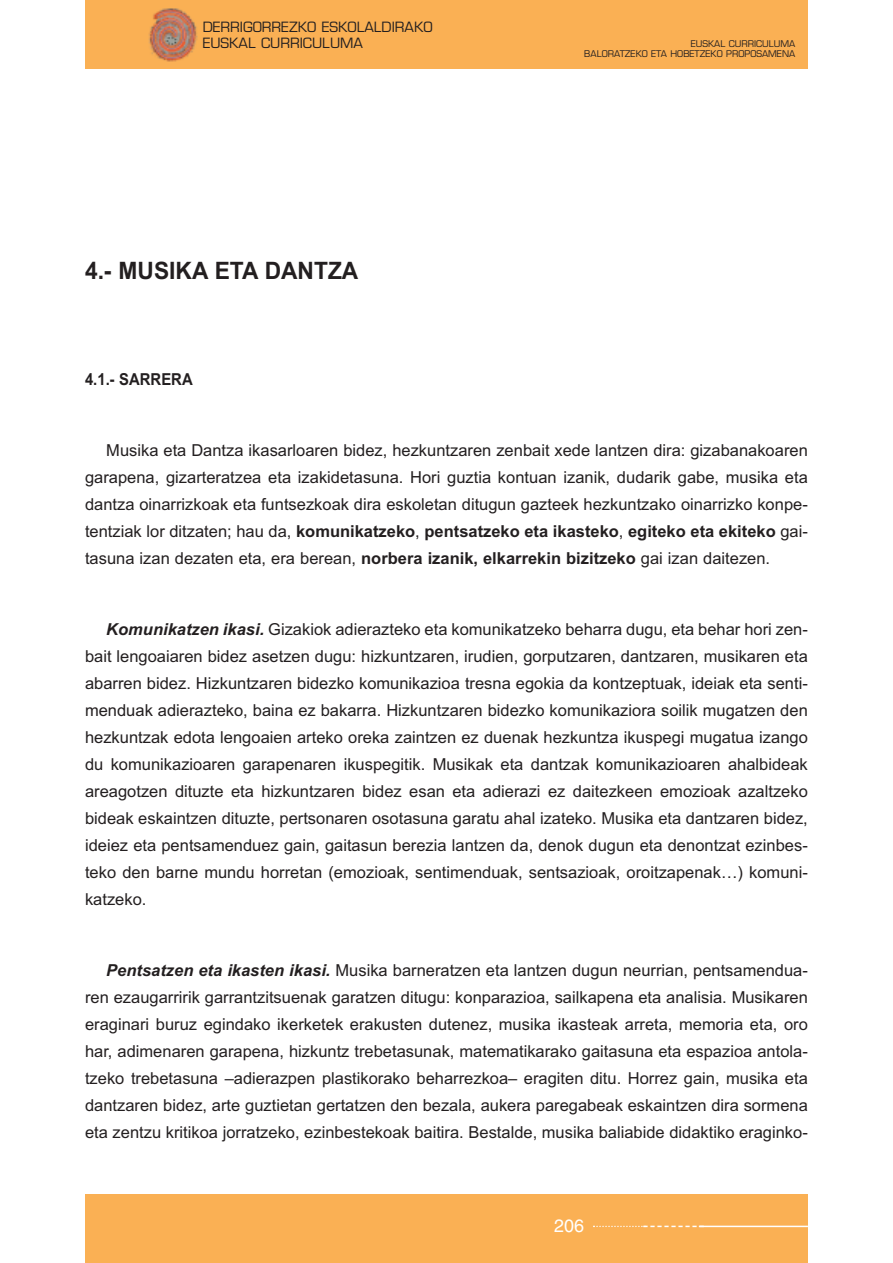
<style>
.page{position:relative;width:893px;height:1263px;background:#fff}
.page>*{position:absolute;margin:0;border:0;box-sizing:border-box;transform-origin:0 0}
.t1{font:24px "Arial Bold MS";color:#231f20;scale:.95 1}
.t2{font:18px "Helvetica";color:#fff}
.t3{font:16.5px/27px "Arial MS";color:#231f20;text-align:justify}
.t4{font:16.5px "Arial Bold MS";color:#231f20}
.t5{font:16.5px "Arial Bold MS";color:#231f20;scale:.9 1}
.t6{font:13.8px/16.6px "Eurostile";color:#231f20}
.t7{font:9px/10.8px "Eurostile";color:#231f20;text-align:right}
.s1{font-family:"Arial MS"}
.s2{font-family:"Arial Bold MS"}
.s3{font-family:"Arial Bold Italic MS"}
</style>
<div class="page">
<div style="left:85px;top:0;width:723px;height:68px;background:#fab054"></div>
<div style="left:85px;top:1194px;width:723px;height:69px;background:#fab054"></div>
<img style="left:148px;top:8px;width:50px;height:54px">
<svg style="left:593px;top:1226px;width:106px;height:1px"></svg>
<hr style="left:699px;top:1226px;width:109px;height:1px;background:#fff">
<p class="t6" style="left:203px;top:20px;width:232px">DERRIGORREZKO ESKOLALDIRAKO<br>EUSKAL CURRICULUMA</p>
<h1 class="t1" style="left:85px;top:256px;width:289px">4.- MUSIKA ETA DANTZA</h1>
<p class="t5" style="left:85px;top:370px;width:121px">4.1.- SARRERA</p>
<p class="t7" style="left:584px;top:39px;width:212px">EUSKAL CURRICULUMA<br>BALORATZEKO ETA HOBETZEKO PROPOSAMENA</p>
<p class="t3" style="left:85px;top:437px;width:724px;text-indent:21px">Musika eta Dantza ikasarloaren bidez, hezkuntzaren zenbait xede lantzen dira: gizabanakoaren garapena, gizarteratzea eta izakidetasuna. Hori guztia kontuan izanik, dudarik gabe, musika eta dantza oinarrizkoak eta funtsezkoak dira eskoletan ditugun gazteek hezkuntzako oinarrizko konpe-</p>
<p class="t4" style="left:85px;top:522px;width:724px"><span class="s1">tentziak lor ditzaten; hau da,</span> komunikatzeko<span class="s1">,</span> pentsatzeko eta ikasteko<span class="s1">,</span> egiteko eta ekiteko <span class="s1">gai-</span></p>
<p class="t3" style="left:85px;top:545px;width:687px">tasuna izan dezaten eta, era berean, <span class="s2">norbera izanik, elkarrekin bizitzeko</span> gai izan daitezen.</p>
<p class="t3" style="left:85px;top:616px;width:724px;text-indent:21px"><span class="s3">Komunikatzen ikasi.</span> Gizakiok adierazteko eta komunikatzeko beharra dugu, eta behar hori zen&shy;bait lengoaiaren bidez asetzen dugu: hizkuntzaren, irudien, gorputzaren, dantzaren, musikaren eta abarren bidez. Hizkuntzaren bidezko komunikazioa tresna egokia da kontzeptuak, ideiak eta senti&shy;menduak adierazteko, baina ez bakarra. Hizkuntzaren bidezko komunikaziora soilik mugatzen den hezkuntzak edota lengoaien arteko oreka zaintzen ez duenak hezkuntza ikuspegi mugatua izango du komunikazioaren garapenaren ikuspegitik. Musikak eta dantzak komunikazioaren ahalbideak areagotzen dituzte eta hizkuntzaren bidez esan eta adierazi ez daitezkeen emozioak azaltzeko bideak eskaintzen dituzte, pertsonaren osotasuna garatu ahal izateko. Musika eta dantzaren bidez, ideiez eta pentsamenduez gain, gaitasun berezia lantzen da, denok dugun eta denontzat ezinbes&shy;teko den barne mundu horretan (emozioak, sentimenduak, sentsazioak, oroitzapenak…) komuni&shy;katzeko.</p>
<p class="t3" style="left:85px;top:957px;width:724px;text-indent:21px"><span class="s3">Pentsatzen eta ikasten ikasi.</span> Musika barneratzen eta lantzen dugun neurrian, pentsamendua&shy;ren ezaugarririk garrantzitsuenak garatzen ditugu: konparazioa, sailkapena eta analisia. Musikaren eraginari buruz egindako ikerketek erakusten dutenez, musika ikasteak arreta, memoria eta, oro har, adimenaren garapena, hizkuntz trebetasunak, matematikarako gaitasuna eta espazioa antola&shy;tzeko trebetasuna –adierazpen plastikorako beharrezkoa– eragiten ditu. Horrez gain, musika eta dantzaren bidez, arte guztietan gertatzen den bezala, aukera paregabeak eskaintzen dira sormena eta zentzu kritikoa jorratzeko, ezinbestekoak baitira. Bestalde, musika baliabide didaktiko eraginko-</p>
<p class="t2" style="left:554px;top:1219px;width:32px">206</p>
</div>
